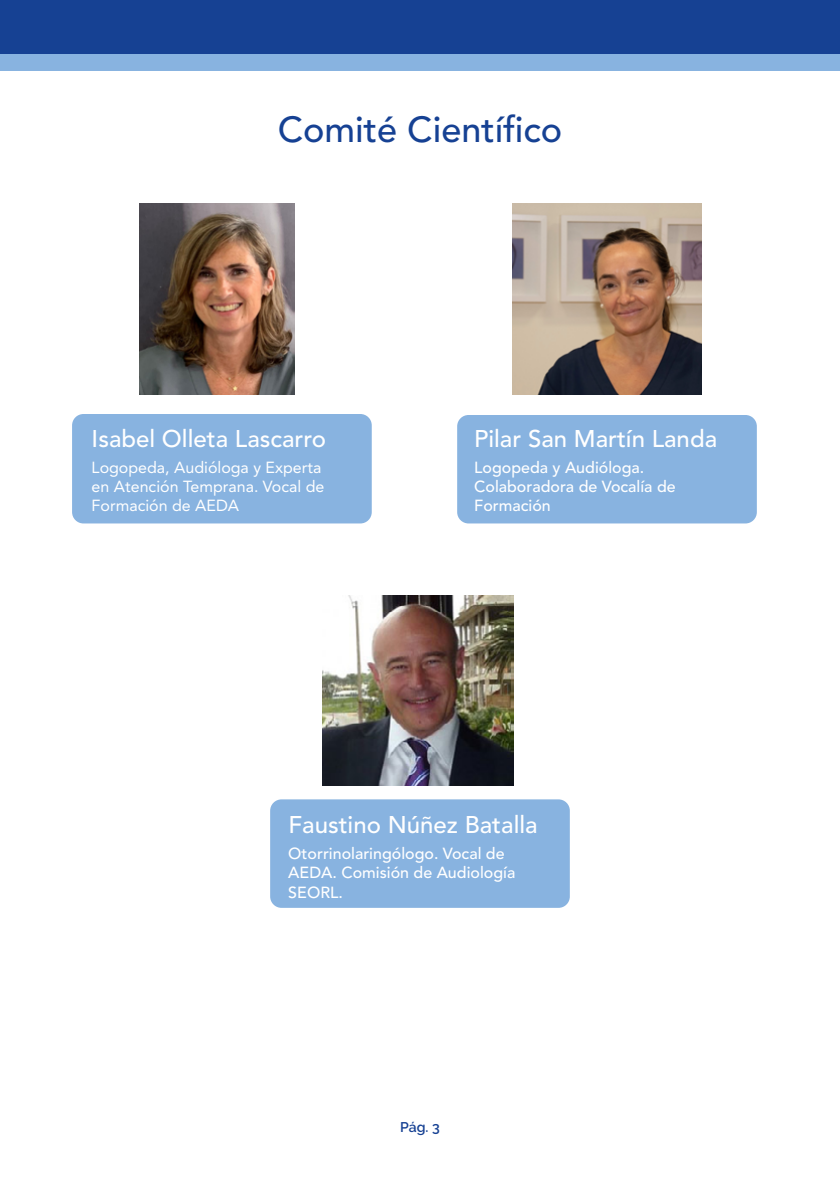
<style>
.page{position:relative;width:840px;height:1191px;background:#fff}
.page>*{position:absolute;margin:0;border:0;box-sizing:border-box;transform-origin:0 0}
.t1{font:500 36px "Avenir LT Std";color:#164193}
.t2{font:500 24px "Avenir LT Std";color:#fff}
.t3{font:500 16px/19.2px "Avenir LT Std";color:#fff}
.t4{font:16px/19.2px "Avenir LT Std";color:#fff}
.t5{font:600 14px "Raleway";color:#164193}
</style>
<div class="page">
<div style="left:0;top:0;width:839px;height:71px;background:#88b3e0"></div>
<div style="left:0;top:0;width:839px;height:53px;background:#164193"></div>
<div style="left:72px;top:414px;width:299px;height:109px;background:#88b3e0;border-radius:11px"></div>
<div style="left:270px;top:799px;width:299px;height:109px;background:#88b3e0;border-radius:11px"></div>
<div style="left:457px;top:415px;width:299px;height:108px;background:#88b3e0;border-radius:11px"></div>
<img style="left:140px;top:204px;width:154px;height:190px">
<img style="left:323px;top:596px;width:190px;height:189px">
<img style="left:512px;top:204px;width:189px;height:190px">
<h1 class="t1" style="left:277px;top:109px;width:286px">Comité Científico</h1>
<h2 class="t2" style="left:92px;top:424px;width:236px">Isabel Olleta Lascarro</h2>
<p class="t4" style="left:92px;top:458px;width:234px">Logopeda, Audióloga y Experta en Atención Temprana. Vocal de<br>Formación de AEDA</p>
<h2 class="t2" style="left:474px;top:424px;width:244px">Pilar San Martín Landa</h2>
<p class="t3" style="left:474px;top:458px;width:203px">Logopeda y Audióloga.<br>Colaboradora de Vocalía de<br>Formación</p>
<h2 class="t2" style="left:288px;top:811px;width:250px">Faustino Núñez Batalla</h2>
<p class="t3" style="left:288px;top:844px;width:228px">Otorrinolaringólogo. Vocal de<br>AEDA. Comisión de Audiología<br>SEORL.</p>
<p class="t5" style="left:400px;top:1119px;width:41px">Pág. 3</p>
</div>
